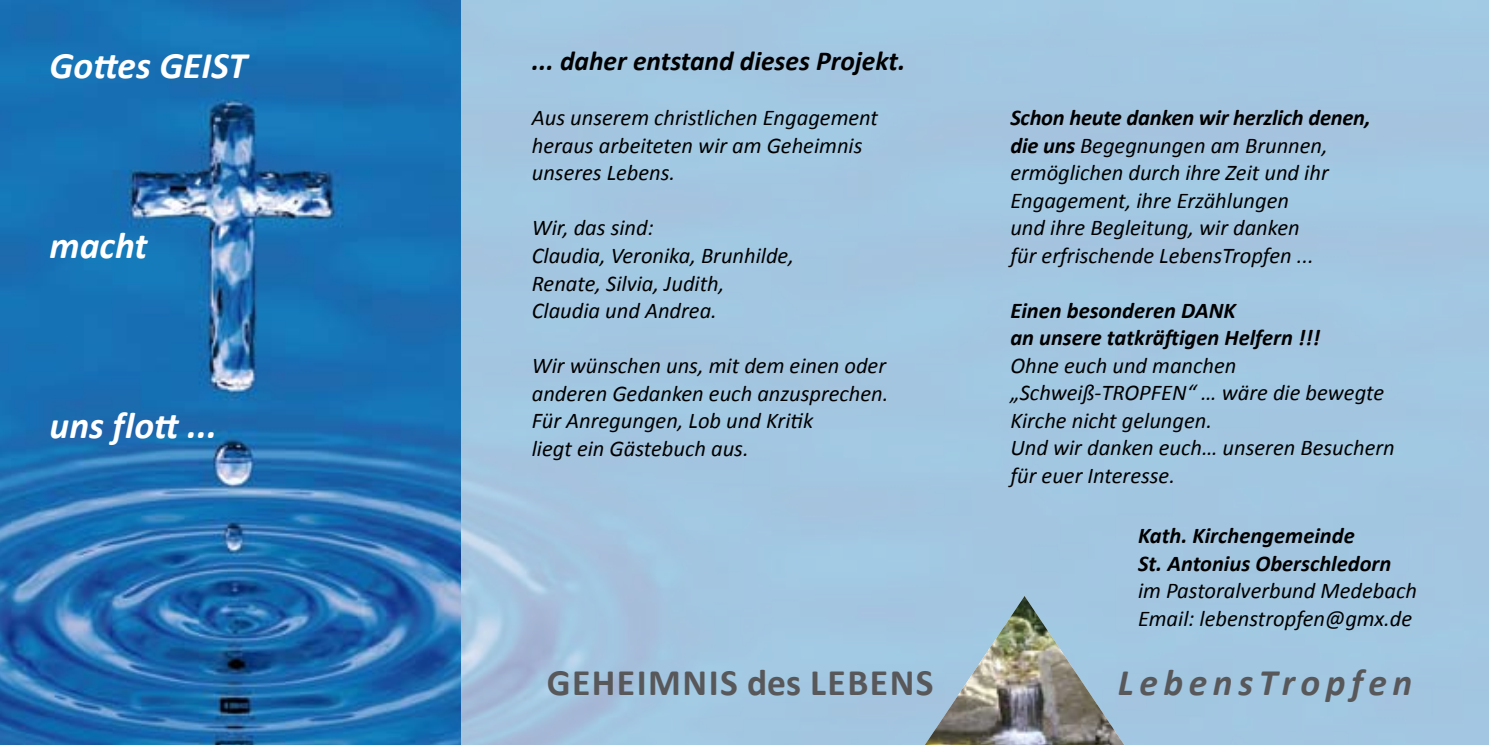
<style>
.page{position:relative;width:1489px;height:745px;background:#fff}
.page>*{position:absolute;margin:0;border:0;box-sizing:border-box;transform-origin:0 0}
.t1{font:italic 700 37.5px "Calibri";color:#fff}
.t2{font:700 37.5px "Calibri";letter-spacing:.04em;color:#58585a}
.t3{font:italic 700 37.5px "Calibri";letter-spacing:.15em;color:#58585a}
.t4{font:italic 700 27.5px "Calibri";color:#000}
.t5{font:italic 22.5px/27.5px "Calibri";color:#000}
.t6{font:italic 700 22.5px/27.5px "Calibri";color:#000}
.s1{font-weight:700}
</style>
<div class="page">
<img style="left:0;top:0;width:1488px;height:744px">
<img style="left:924px;top:595px;width:200px;height:149px">
<h1 class="t1" style="left:50px;top:41px;width:199px">Gottes GEIST</h1>
<h1 class="t1" style="left:50px;top:221px;width:99px">macht</h1>
<h1 class="t1" style="left:50px;top:401px;width:169px">uns flott ...</h1>
<p class="t4" style="left:531px;top:44px;width:375px">... daher entstand dieses Projekt.</p>
<p class="t5" style="left:531px;top:103px;width:348px">Aus unserem christlichen Engagement heraus arbeiteten wir am Geheimnis unseres Lebens.</p>
<p class="t5" style="left:531px;top:213px;width:264px">Wir, das sind:<br>Claudia, Veronika, Brunhilde,<br>Renate, Silvia, Judith,<br>Claudia und Andrea.</p>
<p class="t5" style="left:531px;top:351px;width:358px">Wir wünschen uns, mit dem einen oder anderen Gedanken euch anzusprechen.<br>Für Anregungen, Lob und Kritik<br>liegt ein Gästebuch aus.</p>
<p class="t5" style="left:1010px;top:103px;width:362px"><span class="s1">Schon heute danken wir herzlich denen, die uns</span> Begegnungen am Brunnen, ermöglichen durch ihre Zeit und ihr Engagement, ihre Erzählungen<br>und ihre Begleitung, wir danken<br>für erfrischende LebensTropfen ...</p>
<p class="t6" style="left:1010px;top:296px;width:311px">Einen besonderen DANK<br>an unsere tatkräftigen Helfern !!!</p>
<p class="t5" style="left:1010px;top:350px;width:386px">Ohne euch und manchen „Schweiß-TROPFEN“ … wäre die bewegte<br>Kirche nicht gelungen.<br>Und wir danken euch… unseren Besuchern für euer Interesse.</p>
<p class="t6" style="left:1137px;top:521px;width:255px">Kath. Kirchengemeinde<br>St. Antonius Oberschledorn</p>
<p class="t5" style="left:1137px;top:575px;width:280px">im Pastoralverbund Medebach<br>Email: lebenstropfen@gmx.de</p>
<h1 class="t2" style="left:546px;top:658px;width:388px">GEHEIMNIS DES LEBENS</h1>
<h1 class="t3" style="left:1117px;top:658px;width:296px">LebensTropfen</h1>
</div>
